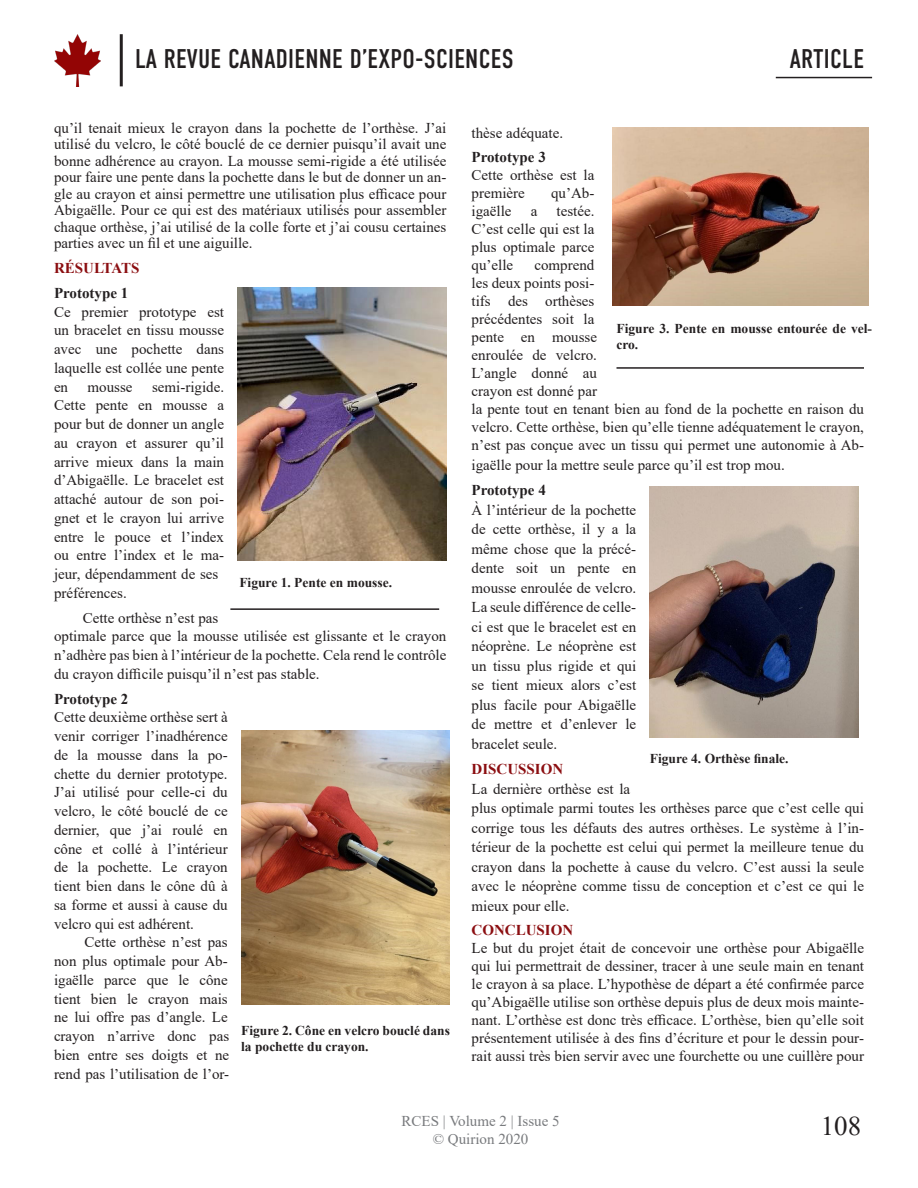
<style>
.page{position:relative;width:918px;height:1188px;background:#fff}
.page>*{position:absolute;margin:0;border:0;box-sizing:border-box;transform-origin:0 0}
.t1{font:27px "DIN Condensed";letter-spacing:.01em;color:#231f20}
.t2{font:27px "Times New Roman";color:#231f20}
.t3{font:15px/18.8px "Times New Roman";color:#231f20;text-align:justify}
.t4{font:700 15px "Times New Roman";color:#231f20}
.t5{font:15px/18px "Times New Roman";color:#787a7d;text-align:center}
.t6{font:700 15px "Times New Roman";color:#8b0e11}
.t7{font:700 13.5px/16.2px "Times New Roman";color:#231f20}
</style>
<div class="page">
<img style="left:54px;top:34px;width:47px;height:52px">
<hr style="left:120px;top:34px;width:3px;height:52px;background:#231f20">
<hr style="left:776px;top:77px;width:96px;height:1px;background:#231f20">
<img style="left:238px;top:287px;width:208px;height:274px">
<img style="left:241px;top:731px;width:209px;height:273px">
<hr style="left:230px;top:608px;width:209px;height:2px;background:#231f20">
<img style="left:612px;top:128px;width:256px;height:178px">
<hr style="left:616px;top:367px;width:248px;height:2px;background:#231f20">
<img style="left:650px;top:487px;width:209px;height:251px">
<h1 class="t1" style="left:135px;top:43px;width:380px">LA REVUE CANADIENNE D’EXPO-SCIENCES</h1>
<h1 class="t1" style="left:790px;top:44px;width:76px">ARTICLE</h1>
<p class="t3" style="left:54px;top:119px;width:394px;line-height:16.5px">qu’il tenait mieux le crayon dans la pochette de l’orthèse. J’ai utilisé du velcro, le côté bouclé de ce dernier puisqu’il avait une bonne adhérence au crayon. La mousse semi-rigide a été utilisée pour faire une pente dans la pochette dans le but de donner un an&shy;gle au crayon et ainsi permettre une utilisation plus efficace pour Abigaëlle. Pour ce qui est des matériaux utilisés pour assembler chaque orthèse, j’ai utilisé de la colle forte et j’ai cousu certaines parties avec un fil et une aiguille.</p>
<p class="t6" style="left:54px;top:257px;width:87px">RÉSULTATS</p>
<p class="t4" style="left:54px;top:282px;width:76px">Prototype 1</p>
<p class="t3" style="left:54px;top:302px;width:172px">Ce premier prototype est un bracelet en tissu mousse avec une pochette dans laquelle est collée une pente en</p>
<p class="t3" style="left:54px;top:377px;width:172px;text-align:left;text-indent:98px">semi-rigide.<br>Cette pente en mousse a pour but de donner un angle au crayon et assurer qu’il arrive mieux dans la main d’Abigaëlle. Le bracelet est attaché autour de son poi&shy;gnet et le crayon lui arrive entre le pouce et l’index ou entre l’index et le ma&shy;jeur, dépendamment de ses préférences.</p>
<p class="t3" style="left:54px;top:608px;width:394px;text-align:left;text-indent:29px">Cette orthèse n’est pas<br>optimale parce que la mousse utilisée est glissante et le crayon n’adhère pas bien à l’intérieur de la pochette. Cela rend le contrôle du crayon difficile puisqu’il n’est pas stable.</p>
<p class="t4" style="left:54px;top:688px;width:76px">Prototype 2</p>
<p class="t3" style="left:54px;top:707px;width:175px">Cette deuxième orthèse sert à venir corriger l’inadhérence de la mousse dans la po&shy;chette du dernier prototype.<br>J’ai utilisé pour celle-ci du velcro, le côté bouclé de ce dernier, que j’ai roulé en cône et collé à l’intérieur de la pochette. Le crayon tient bien dans le cône dû à sa forme et aussi à cause du velcro qui est adhérent.</p>
<p class="t3" style="left:54px;top:932px;width:177px;text-indent:31px">Cette orthèse n’est pas non plus optimale pour Ab&shy;igaëlle parce que le cône tient bien le crayon mais ne lui offre pas d’angle. Le crayon n’arrive donc pas bien entre ses doigts et ne rend pas l’utilisation de l’or-</p>
<p class="t3" style="left:88px;top:377px;width:46px">mousse</p>
<p class="t7" style="left:239px;top:574px;width:154px">Figure 1. Pente en mousse.</p>
<p class="t7" style="left:241px;top:1022px;width:210px">Figure 2. Cône en velcro bouclé dans la pochette du crayon.</p>
<p class="t3" style="left:472px;top:123px;width:93px">thèse adéquate.</p>
<p class="t4" style="left:472px;top:146px;width:76px">Prototype 3</p>
<p class="t3" style="left:472px;top:166px;width:124px;line-height:18px">Cette orthèse est la première</p>
<p class="t3" style="left:551px;top:183px;width:45px">qu’Ab-</p>
<p class="t3" style="left:472px;top:201px;width:41px">igaëlle</p>
<p class="t3" style="left:531px;top:201px;width:8px">a</p>
<p class="t3" style="left:472px;top:202px;width:124px;line-height:18px;text-indent:85px">testée.<br>C’est celle qui est la plus optimale parce qu’elle</p>
<p class="t3" style="left:472px;top:256px;width:394px;line-height:18px;text-align:left;text-indent:63px">comprend<br>les deux points posi-<br>tifs des orthèses<br>précédentes soit la<br>pente en mousse<br>enroulée de velcro.<br>L’angle donné au<br>crayon est donné par<br>la pente tout en tenant bien au fond de la pochette en raison du velcro. Cette orthèse, bien qu’elle tienne adéquatement le crayon, n’est pas conçue avec un tissu qui permet une autonomie à Ab-</p>
<p class="t3" style="left:472px;top:455px;width:315px">igaëlle pour la mettre seule parce qu’il est trop mou.</p>
<p class="t4" style="left:472px;top:479px;width:76px">Prototype 4</p>
<p class="t3" style="left:472px;top:499px;width:166px;line-height:19.5px">À l’intérieur de la pochette de cette orthèse, il y a la même chose que la précé&shy;dente soit un pente en mousse enroulée de velcro.<br>La seule différence de celle&shy;ci est que le bracelet est en néoprène. Le néoprène est un tissu plus rigide et qui se tient mieux alors c’est plus facile pour Abigaëlle de mettre et d’enlever le bracelet seule.</p>
<p class="t6" style="left:472px;top:758px;width:93px">DISCUSSION</p>
<p class="t3" style="left:472px;top:778px;width:394px;line-height:19.5px;text-align:left">La dernière orthèse est la<br>plus optimale parmi toutes les orthèses parce que c’est celle qui corrige tous les défauts des autres orthèses. Le système à l’in&shy;térieur de la pochette est celui qui permet la meilleure tenue du crayon dans la pochette à cause du velcro. C’est aussi la seule avec le néoprène comme tissu de conception et c’est ce qui le mieux pour elle.</p>
<p class="t6" style="left:472px;top:919px;width:103px">CONCLUSION</p>
<p class="t3" style="left:472px;top:938px;width:394px;line-height:18px">Le but du projet était de concevoir une orthèse pour Abigaëlle qui lui permettrait de dessiner, tracer à une seule main en tenant le crayon à sa place. L’hypothèse de départ a été confirmée parce qu’Abigaëlle utilise son orthèse depuis plus de deux mois mainte&shy;nant. L’orthèse est donc très efficace. L’orthèse, bien qu’elle soit présentement utilisée à des fins d’écriture et pour le dessin pour&shy;rait aussi très bien servir avec une fourchette ou une cuillère pour</p>
<p class="t7" style="left:616px;top:320px;width:257px">Figure 3. Pente en mousse entourée de vel&shy;cro.</p>
<p class="t7" style="left:650px;top:750px;width:140px">Figure 4. Orthèse finale.</p>
<p class="t5" style="left:402px;top:1112px;width:159px">RCES | Volume 2 | Issue 5 © Quirion 2020</p>
<h1 class="t2" style="left:821px;top:1107px;width:42px">108</h1>
</div>
